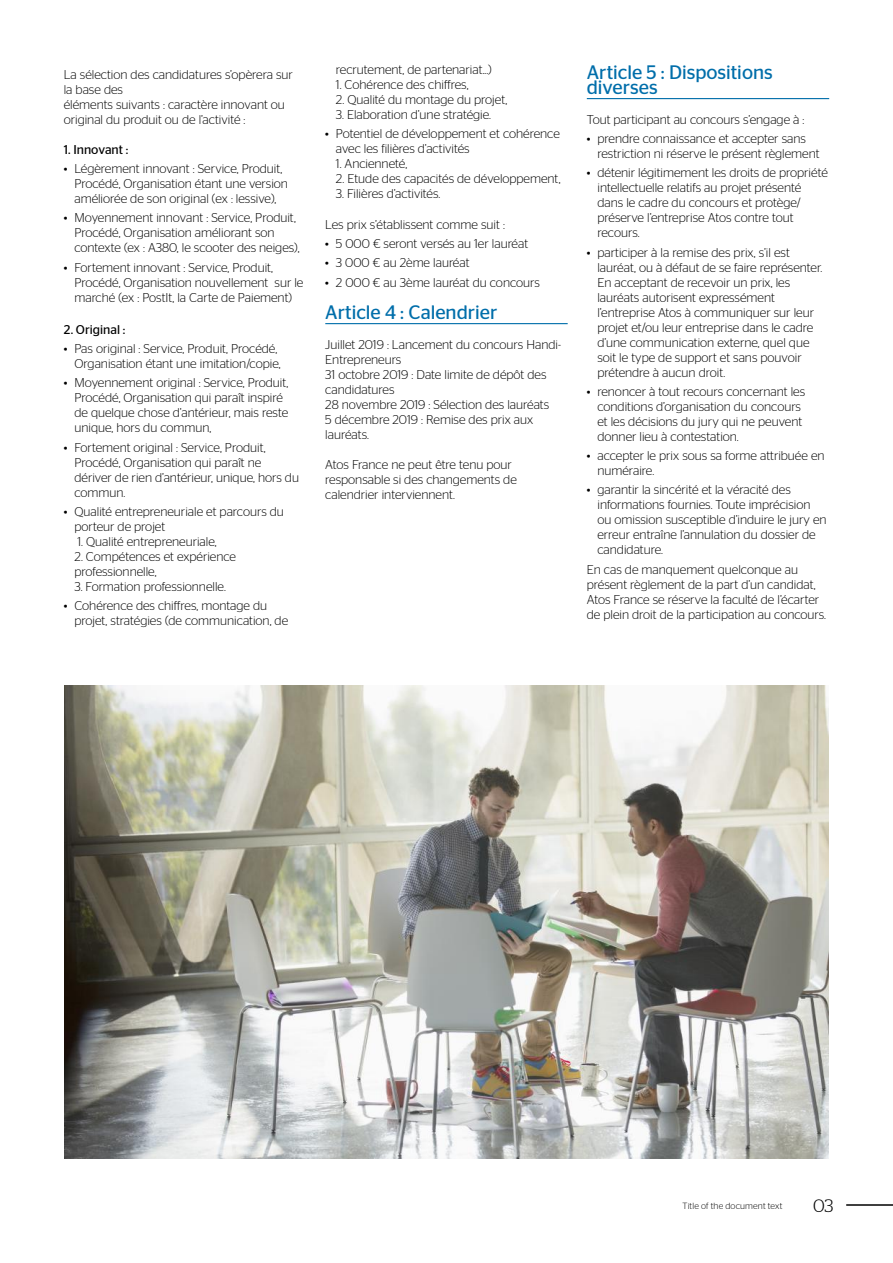
<style>
.page{position:relative;width:893px;height:1263px;background:#fff}
.page>*{position:absolute;margin:0;border:0;box-sizing:border-box;transform-origin:0 0}
.t1{font:19.5px/15px "Stag Sans";color:#006eaa}
.t2{font:300 18px "Stag";color:#000}
.t3{font:300 12.75px/15px "Stag Sans";color:#000}
.t4{font:12.75px "Stag Sans";color:#000}
.t5{font:300 9px "Stag Sans";letter-spacing:.015em;color:#000}
</style>
<div class="page">
<hr style="left:325px;top:323px;width:243px;height:1px;background:#006eaa">
<hr style="left:587px;top:98px;width:242px;height:1px;background:#006eaa">
<img style="left:64px;top:685px;width:765px;height:473px">
<hr style="left:846px;top:1204px;width:47px;height:2px;background:#000">
<p class="t3" style="left:64px;top:67px;width:231px">La sélection des candidatures s’opèrera sur la base des<br>éléments suivants : caractère innovant ou original du produit ou de l’activité :</p>
<p class="t4" style="left:64px;top:142px;width:66px">1. Innovant :</p>
<p class="t3" style="left:74px;top:161px;width:215px;text-indent:-11px">• Légèrement innovant : Service, Produit,<br>Procédé, Organisation étant une version améliorée de son original (ex : lessive),</p>
<p class="t3" style="left:74px;top:210px;width:227px;text-indent:-11px">• Moyennement innovant : Service, Produit,<br>Procédé, Organisation améliorant son contexte (ex : A380, le scooter des neiges),</p>
<p class="t3" style="left:74px;top:259px;width:231px;text-indent:-11px">• Fortement innovant : Service, Produit,<br>Procédé, Organisation nouvellement sur le marché (ex : PostIt, la Carte de Paiement)</p>
<p class="t4" style="left:64px;top:322px;width:63px">2. Original :</p>
<p class="t3" style="left:64px;top:341px;width:218px;text-align:right">• Pas original : Service, Produit, Procédé,<br>Organisation étant une imitation/copie,</p>
<p class="t3" style="left:74px;top:375px;width:215px;text-indent:-11px">• Moyennement original : Service, Produit, Procédé, Organisation qui paraît inspiré de quelque chose d’antérieur, mais reste unique, hors du commun,</p>
<p class="t3" style="left:74px;top:439px;width:226px;text-indent:-11px">• Fortement original : Service, Produit,<br>Procédé, Organisation qui paraît ne dériver de rien d’antérieur, unique, hors du commun.</p>
<p class="t3" style="left:74px;top:504px;width:211px;text-indent:-11px">• Qualité entrepreneuriale et parcours du porteur de projet</p>
<p class="t3" style="left:77px;top:534px;width:141px">1. Qualité entrepreneuriale,</p>
<p class="t3" style="left:74px;top:549px;width:163px">2. Compétences et expérience professionnelle,</p>
<p class="t3" style="left:74px;top:579px;width:153px">3. Formation professionnelle.</p>
<p class="t3" style="left:74px;top:598px;width:215px;text-indent:-11px">• Cohérence des chiffres, montage du projet, stratégies (de communication, de</p>
<p class="t3" style="left:336px;top:62px;width:157px">recrutement, de partenariat...)</p>
<p class="t3" style="left:336px;top:77px;width:134px">1. Cohérence des chiffres,</p>
<p class="t3" style="left:336px;top:92px;width:173px">2. Qualité du montage du projet,</p>
<p class="t3" style="left:336px;top:107px;width:157px">3. Elaboration d’une stratégie.</p>
<p class="t3" style="left:336px;top:126px;width:225px;text-indent:-11px">• Potentiel de développement et cohérence avec les filières d’activités</p>
<p class="t3" style="left:336px;top:156px;width:73px">1. Ancienneté,</p>
<p class="t3" style="left:336px;top:171px;width:226px">2. Etude des capacités de développement,</p>
<p class="t3" style="left:336px;top:186px;width:106px">3. Filières d’activités.</p>
<p class="t3" style="left:325px;top:217px;width:181px">Les prix s’établissent comme suit :</p>
<p class="t3" style="left:325px;top:236px;width:204px">• 5 000 € seront versés au 1er lauréat</p>
<p class="t3" style="left:325px;top:255px;width:146px">• 3 000 € au 2ème lauréat</p>
<p class="t3" style="left:325px;top:274px;width:216px">• 2 000 € au 3ème lauréat du concours</p>
<h1 class="t1" style="left:325px;top:304px;width:174px">Article 4 : Calendrier</h1>
<p class="t3" style="left:325px;top:337px;width:237px">Juillet 2019 : Lancement du concours Handi-<br>Entrepreneurs<br>31 octobre 2019 : Date limite de dépôt des candidatures<br>28 novembre 2019 : Sélection des lauréats<br>5 décembre 2019 : Remise des prix aux lauréats.</p>
<p class="t3" style="left:325px;top:457px;width:193px">Atos France ne peut être tenu pour responsable si des changements de calendrier interviennent.</p>
<h1 class="t1" style="left:587px;top:64px;width:187px">Article 5 : Dispositions diverses</h1>
<p class="t3" style="left:587px;top:112px;width:219px">Tout participant au concours s’engage à :</p>
<p class="t3" style="left:597px;top:131px;width:224px;text-indent:-11px">• prendre connaissance et accepter sans restriction ni réserve le présent règlement</p>
<p class="t3" style="left:597px;top:165px;width:232px;text-indent:-11px">• détenir légitimement les droits de propriété intellectuelle relatifs au projet présenté dans le cadre du concours et protège/ préserve l’entreprise Atos contre tout recours.</p>
<p class="t3" style="left:597px;top:244px;width:226px;text-indent:-11px">• participer à la remise des prix, s’il est lauréat, ou à défaut de se faire représenter.<br>En acceptant de recevoir un prix, les lauréats autorisent expressément l’entreprise Atos à communiquer sur leur projet et/ou leur entreprise dans le cadre d’une communication externe, quel que soit le type de support et sans pouvoir prétendre à aucun droit.</p>
<p class="t3" style="left:597px;top:384px;width:209px;text-indent:-11px">• renoncer à tout recours concernant les conditions d’organisation du concours et les décisions du jury qui ne peuvent donner lieu à contestation.</p>
<p class="t3" style="left:597px;top:448px;width:229px;text-indent:-11px">• accepter le prix sous sa forme attribuée en numéraire.</p>
<p class="t3" style="left:597px;top:482px;width:231px;text-indent:-11px">• garantir la sincérité et la véracité des informations fournies. Toute imprécision ou omission susceptible d’induire le jury en erreur entraîne l’annulation du dossier de candidature.</p>
<p class="t3" style="left:587px;top:562px;width:241px">En cas de manquement quelconque au présent règlement de la part d’un candidat, Atos France se réserve la faculté de l’écarter de plein droit de la participation au concours.</p>
<p class="t5" style="left:683px;top:1201px;width:101px">Title of the document text</p>
<h2 class="t2" style="left:813px;top:1196px;width:22px">03</h2>
</div>
